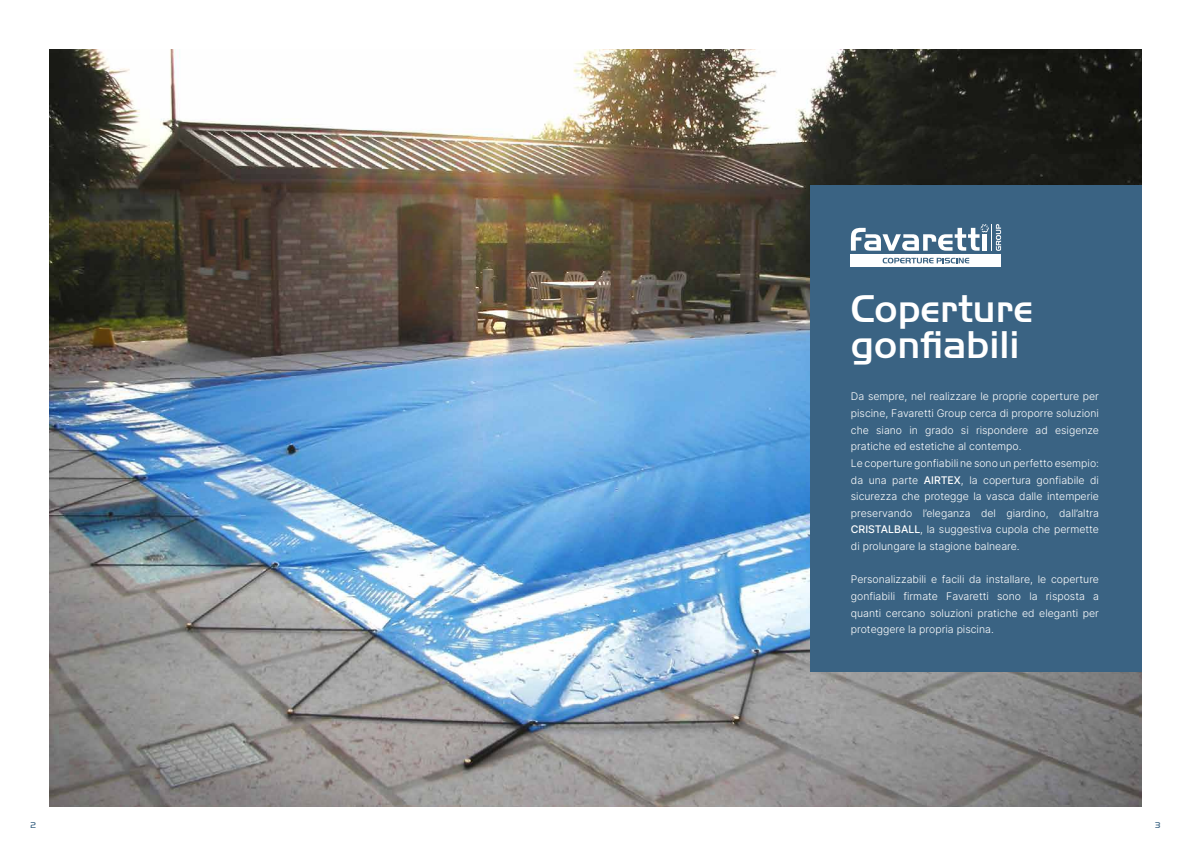
<style>
.page{position:relative;width:1191px;height:856px;background:#fff}
.page>*{position:absolute;margin:0;border:0;box-sizing:border-box;transform-origin:0 0}
.t1{font:500 40.25px/35.9px "Handel Got D";color:#fff}
.t2{font:300 10.5px/16.6px "Inter";color:#fff}
.t3{font:300 8.75px "Handel Got D";color:#3a6383}
.s1{font-weight:400}
</style>
<div class="page">
<img style="left:50px;top:50px;width:1091px;height:756px">
<div style="left:810px;top:184px;width:331px;height:487px;background:#3a6383"></div>
<div style="left:851px;top:254px;width:150px;height:13px;background:#fff"></div>
<svg style="left:882px;top:258px;width:87px;height:5px"></svg>
<svg style="left:851px;top:224px;width:150px;height:27px"></svg>
<h1 class="t1" style="left:851px;top:291px;width:184px">Coperture gonfiabili</h1>
<p class="t2" style="left:851px;top:388px;width:250px">Da sempre, nel realizzare le proprie coperture per piscine, Favaretti Group cerca di proporre soluzioni che siano in grado si rispondere ad esigenze pratiche ed estetiche al contempo.<br>Le coperture gonfiabili ne sono un perfetto esempio: da una parte <span class="s1">AIRTEX</span>, la copertura gonfiabile di sicurezza che protegge la vasca dalle intemperie preservando l’eleganza del giardino, dall’altra <span class="s1">CRISTALBALL</span>, la suggestiva cupola che permette di prolungare la stagione balneare.</p>
<p class="t2" style="left:851px;top:571px;width:250px;text-align:justify">Personalizzabili e facili da installare, le coperture gonfiabili firmate Favaretti sono la risposta a quanti cercano soluzioni pratiche ed eleganti per proteggere la propria piscina.</p>
<p class="t3" style="left:30px;top:820px;width:7px">2</p>
<p class="t3" style="left:1155px;top:820px;width:7px">3</p>
</div>
